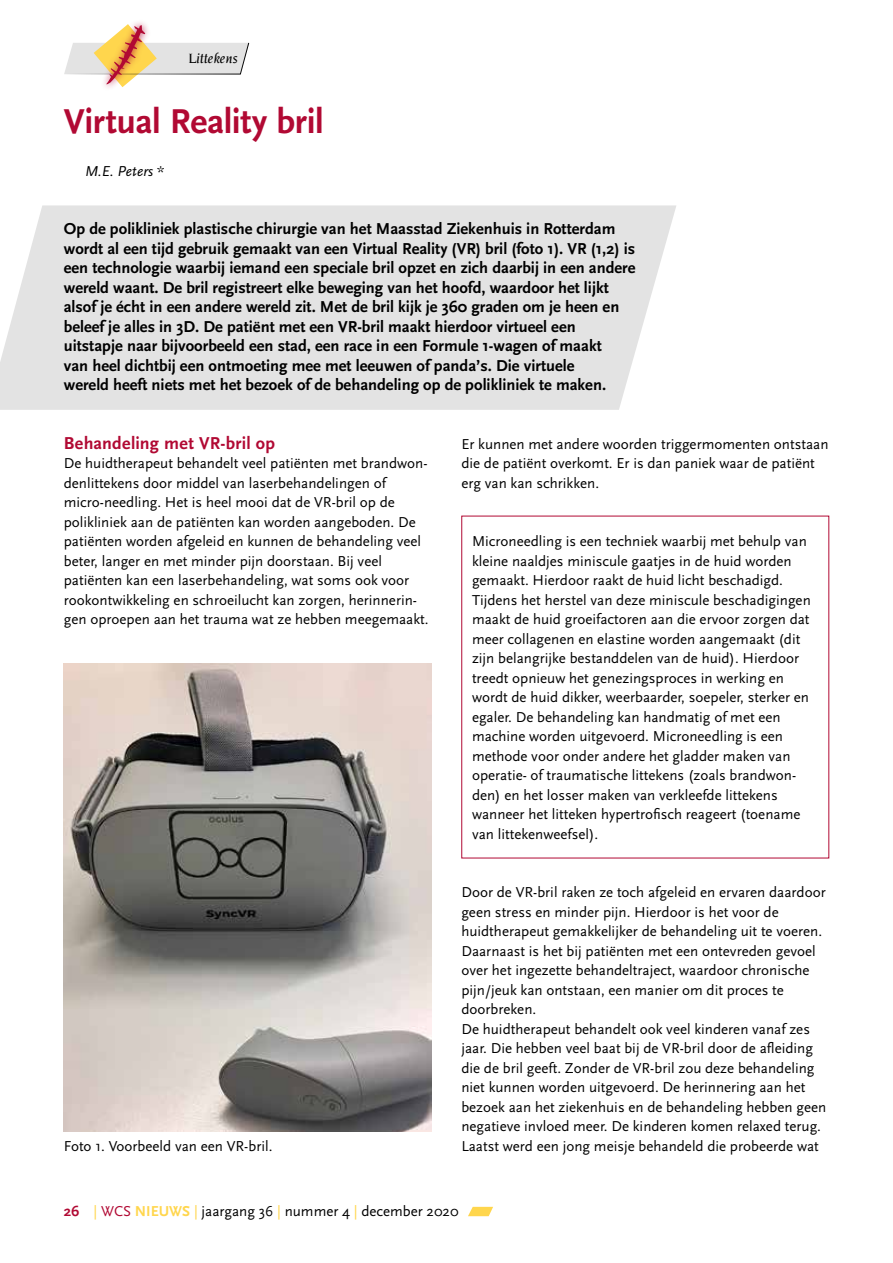
<style>
.page{position:relative;width:893px;height:1263px;background:#fff}
.page>*{position:absolute;margin:0;border:0;box-sizing:border-box;transform-origin:0 0}
.t1{font:700 36px "Scala Sans";letter-spacing:-.01em;color:#b10933}
.t2{font:700 18px "Scala Sans";letter-spacing:.015em;color:#b10933}
.t3{font:700 16.5px/19.5px "Scala Sans";color:#000}
.t4{font:15px/19.5px "Scala Sans";color:#000}
.t5{font:italic 15px "Scala Sans";color:#000}
.t6{font:italic 500 14.4px "Novarese Std";color:#000}
.s1{font-weight:700;color:#b10933}
.s2{color:#ffd64d}
.s3{color:#b10933}
.s4{font-weight:700;color:#ffd64d}
</style>
<div class="page">
<svg style="left:468px;top:1207px;width:25px;height:9px"></svg>
<svg style="left:64px;top:24px;width:186px;height:63px"></svg>
<svg style="left:0;top:205px;width:676px;height:205px;background:#e4e4e4"></svg>
<img style="left:64px;top:663px;width:368px;height:468px">
<p class="t6" style="left:189px;top:51px;width:50px">Littekens</p>
<h1 class="t1" style="left:64px;top:102px;width:261px">Virtual Reality bril</h1>
<p class="t5" style="left:85px;top:163px;width:81px">M.E. Peters *</p>
<p class="t3" style="left:64px;top:220px;width:573px">Op de polikliniek plastische chirurgie van het Maasstad Ziekenhuis in Rotterdam wordt al een tijd gebruik gemaakt van een Virtual Reality (VR) bril (foto 1). VR (1,2) is een technologie waarbij iemand een speciale bril opzet en zich daarbij in een andere wereld waant. De bril registreert elke beweging van het hoofd, waardoor het lijkt alsof je écht in een andere wereld zit. Met de bril kijk je 360 graden om je heen en beleef je alles in 3D. De patiënt met een VR-bril maakt hierdoor virtueel een uitstapje naar bijvoorbeeld een stad, een race in een Formule 1-wagen of maakt<br>van heel dichtbij een ontmoeting mee met leeuwen of panda’s. Die virtuele<br>wereld heeft niets met het bezoek of de behandeling op de polikliniek te maken.</p>
<p class="t2" style="left:64px;top:433px;width:213px">Behandeling met VR-bril op</p>
<p class="t4" style="left:64px;top:454px;width:366px">De huidtherapeut behandelt veel patiënten met brandwon&shy;denlittekens door middel van laserbehandelingen of micro-needling. Het is heel mooi dat de VR-bril op de polikliniek aan de patiënten kan worden aangeboden. De patiënten worden afgeleid en kunnen de behandeling veel beter, langer en met minder pijn doorstaan. Bij veel patiënten kan een laserbehandeling, wat soms ook voor rookontwikkeling en schroeilucht kan zorgen, herinnerin&shy;gen oproepen aan het trauma wat ze hebben meegemaakt.</p>
<p class="t4" style="left:64px;top:1136px;width:210px">Foto 1. Voorbeeld van een VR-bril.</p>
<p class="t4" style="left:461px;top:434px;width:369px">Er kunnen met andere woorden triggermomenten ontstaan die de patiënt overkomt. Er is dan paniek waar de patiënt erg van kan schrikken.</p>
<p class="t4" style="left:472px;top:532px;width:340px">Microneedling is een techniek waarbij met behulp van kleine naaldjes miniscule gaatjes in de huid worden gemaakt. Hierdoor raakt de huid licht beschadigd.<br>Tijdens het herstel van deze miniscule beschadigingen maakt de huid groeifactoren aan die ervoor zorgen dat meer collagenen en elastine worden aangemaakt (dit zijn belangrijke bestanddelen van de huid). Hierdoor treedt opnieuw het genezingsproces in werking en wordt de huid dikker, weerbaarder, soepeler, sterker en egaler. De behandeling kan handmatig of met een machine worden uitgevoerd. Microneedling is een methode voor onder andere het gladder maken van operatie- of traumatische littekens (zoals brandwon&shy;den) en het losser maken van verkleefde littekens wanneer het litteken hypertrofisch reageert (toename van littekenweefsel).</p>
<p class="t4" style="left:461px;top:883px;width:366px">Door de VR-bril raken ze toch afgeleid en ervaren daardoor geen stress en minder pijn. Hierdoor is het voor de huidtherapeut gemakkelijker de behandeling uit te voeren.<br>Daarnaast is het bij patiënten met een ontevreden gevoel over het ingezette behandeltraject, waardoor chronische pijn/jeuk kan ontstaan, een manier om dit proces te doorbreken.<br>De huidtherapeut behandelt ook veel kinderen vanaf zes jaar. Die hebben veel baat bij de VR-bril door de afleiding die de bril geeft. Zonder de VR-bril zou deze behandeling niet kunnen worden uitgevoerd. De herinnering aan het bezoek aan het ziekenhuis en de behandeling hebben geen negatieve invloed meer. De kinderen komen relaxed terug.<br>Laatst werd een jong meisje behandeld die probeerde wat</p>
<p class="t4" style="left:64px;top:1202px;width:396px"><span class="s1">26</span> <span class="s2">|</span> <span class="s3">WCS</span> <span class="s4">NIEUWS</span> <span class="s2">|</span> jaargang 36 <span class="s2">|</span> nummer 4 <span class="s2">|</span> december 2020</p>
</div>
